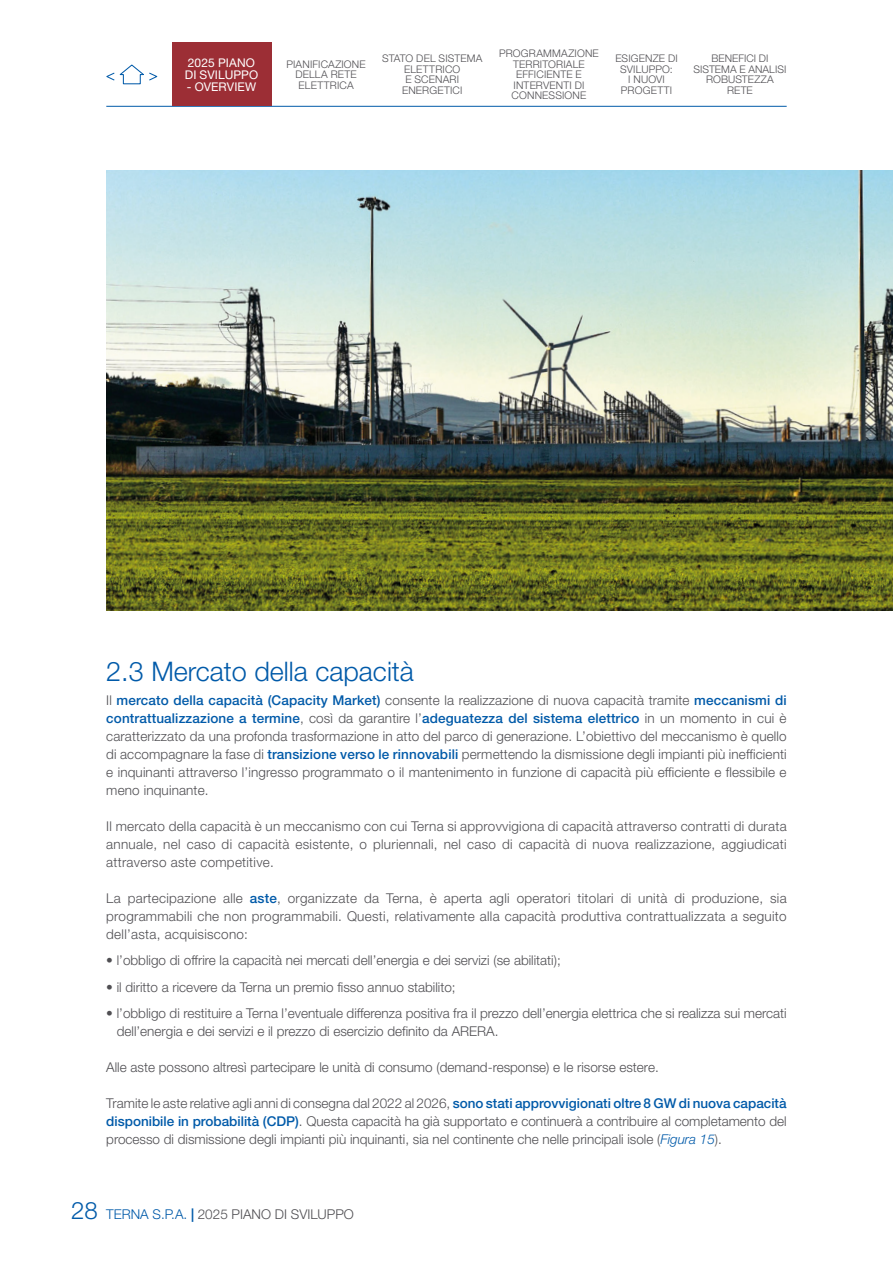
<style>
.page{position:relative;width:893px;height:1263px;background:#fff}
.page>*{position:absolute;margin:0;border:0;box-sizing:border-box;transform-origin:0 0}
.t1{font:300 27px "Helvetica Neue LT Std";color:#005aa9}
.t2{font:300 13.5px/18px "Helvetica Neue LT Std";color:#504f53;text-align:justify}
.t3{font:12px/12px "Helvetica Neue LT Std";letter-spacing:.01em;color:#fff}
.t4{font:300 10.5px/10.5px "Helvetica Neue LT Std";letter-spacing:.015em;color:#504f53;text-align:center}
.s1{font-weight:500;color:#005aa9}
.s2{font-style:italic;color:#005aa9}
.s3{font-size:24px;color:#005aa9}
.s4{color:#005aa9}
.s5{font-weight:700;color:#005aa9}
</style>
<div class="page">
<img style="left:106px;top:170px;width:787px;height:440px">
<hr style="left:106px;top:106px;width:681px;height:1px;background:#005aa9">
<div style="left:172px;top:43px;width:99px;height:63px;background:#9c2e35"></div>
<svg style="left:106px;top:65px;width:51px;height:19px"></svg>
<p class="t3" style="left:185px;top:56px;width:75px">2025 PIANO<br>DI SVILUPPO</p>
<p class="t3" style="left:187px;top:80px;width:71px">- OVERVIEW</p>
<p class="t4" style="left:382px;top:53px;width:102px">STATO DEL SISTEMA<br>ELETTRICO<br>E SCENARI<br>ENERGETICI</p>
<p class="t4" style="left:499px;top:48px;width:101px">PROGRAMMAZIONE<br>TERRITORIALE<br>EFFICIENTE E<br>INTERVENTI DI<br>CONNESSIONE</p>
<p class="t4" style="left:693px;top:53px;width:94px">BENEFICI DI<br>SISTEMA E ANALISI<br>ROBUSTEZZA<br>RETE</p>
<p class="t4" style="left:286px;top:58px;width:81px">PIANIFICAZIONE<br>DELLA RETE<br>ELETTRICA</p>
<p class="t4" style="left:615px;top:53px;width:64px">ESIGENZE DI<br>SVILUPPO:<br>I NUOVI<br>PROGETTI</p>
<h1 class="t1" style="left:106px;top:654px;width:309px">2.3 Mercato della capacità</h1>
<p class="t2" style="left:106px;top:691px;width:682px">Il <span class="s1">mercato della capacità (Capacity Market)</span> consente la realizzazione di nuova capacità tramite <span class="s1">meccanismi di contrattualizzazione a termine</span>, così da garantire l’<span class="s1">adeguatezza del sistema elettrico</span> in un momento in cui è caratterizzato da una profonda trasformazione in atto del parco di generazione. L’obiettivo del meccanismo è quello di accompagnare la fase di <span class="s1">transizione verso le rinnovabili</span> permettendo la dismissione degli impianti più inefficienti e inquinanti attraverso l’ingresso programmato o il mantenimento in funzione di capacità più efficiente e flessibile e meno inquinante.</p>
<p class="t2" style="left:106px;top:817px;width:682px">Il mercato della capacità è un meccanismo con cui Terna si approvvigiona di capacità attraverso contratti di durata annuale, nel caso di capacità esistente, o pluriennali, nel caso di capacità di nuova realizzazione, aggiudicati attraverso aste competitive.</p>
<p class="t2" style="left:106px;top:889px;width:682px">La partecipazione alle <span class="s1">aste</span>, organizzate da Terna, è aperta agli operatori titolari di unità di produzione, sia programmabili che non programmabili. Questi, relativamente alla capacità produttiva contrattualizzata a seguito dell’asta, acquisiscono:</p>
<p class="t2" style="left:106px;top:951px;width:456px">• l’obbligo di offrire la capacità nei mercati dell’energia e dei servizi (se abilitati);</p>
<p class="t2" style="left:106px;top:978px;width:351px">• il diritto a ricevere da Terna un premio fisso annuo stabilito;</p>
<p class="t2" style="left:117px;top:1004px;width:671px;text-indent:-11px">• l’obbligo di restituire a Terna l’eventuale differenza positiva fra il prezzo dell’energia elettrica che si realizza sui mercati dell’energia e dei servizi e il prezzo di esercizio definito da ARERA.</p>
<p class="t2" style="left:106px;top:1058px;width:554px">Alle aste possono altresì partecipare le unità di consumo (demand-response) e le risorse estere.</p>
<p class="t2" style="left:106px;top:1094px;width:682px">Tramite le aste relative agli anni di consegna dal 2022 al 2026, <span class="s1">sono stati approvvigionati oltre 8 GW di nuova capacità disponibile in probabilità (CDP)</span>. Questa capacità ha già supportato e continuerà a contribuire al completamento del processo di dismissione degli impianti più inquinanti, sia nel continente che nelle principali isole (<span class="s2">Figura 15</span>).</p>
<p class="t2" style="left:71px;top:1205px;width:284px"><span class="s3">28</span> <span class="s4">TERNA S.P.A.</span> <span class="s5">|</span> 2025 PIANO DI SVILUPPO</p>
</div>
